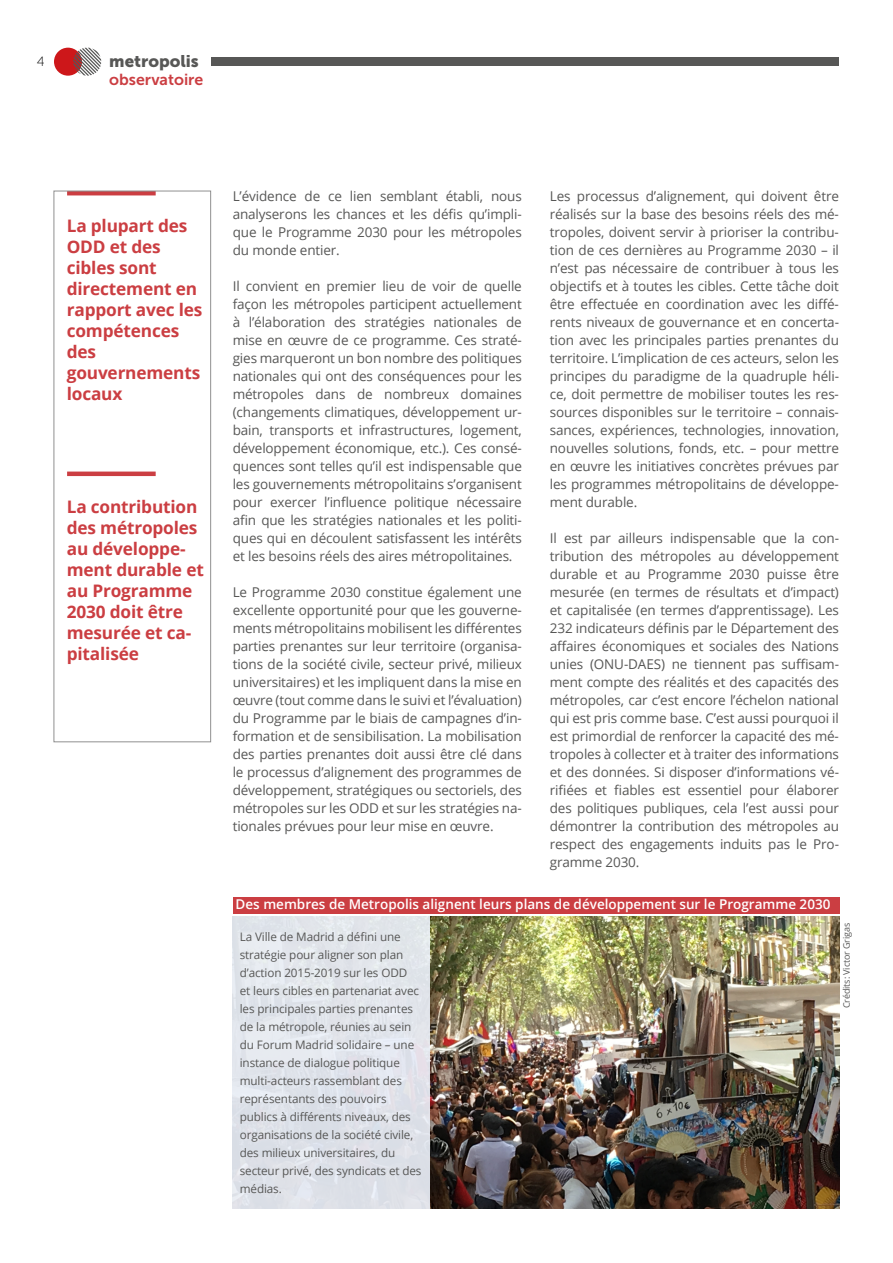
<style>
.page{position:relative;width:893px;height:1263px;background:#fff}
.page>*{position:absolute;margin:0;border:0;box-sizing:border-box;transform-origin:0 0}
.t1{font:700 17.25px/21px "Open Sans";letter-spacing:-.01em;color:#cb3e42}
.t2{font:16.8px "Museo Sans 900";color:#575756}
.t3{font:15.9px "Museo Sans 700";color:#cb3e42}
.t4{font:13.5px/18px "Open Sans";letter-spacing:-.01em;color:#575756;text-align:justify}
.t5{font:600 13.5px "Open Sans";color:#fff}
.t6{font:13.5px "Museo Sans 100";color:#000}
.t7{font:11.7px/18px "Open Sans";letter-spacing:-.01em;color:#575756}
.t8{font:9px "Open Sans";letter-spacing:-.01em;color:#575756}
</style>
<div class="page">
<hr style="left:67px;top:191px;width:89px;height:4px;background:#cb3e42">
<div style="left:54px;top:191px;width:157px;height:551px;border:1px solid #909090"></div>
<div style="left:54px;top:48px;width:28px;height:28px;background:#cd171a;border-radius:50%"></div>
<svg style="left:73px;top:48px;width:28px;height:28px"></svg>
<div style="left:211px;top:57px;width:628px;height:9px;background:#575756"></div>
<hr style="left:67px;top:472px;width:89px;height:4px;background:#cb3e42">
<img style="left:430px;top:916px;width:410px;height:293px">
<div style="left:233px;top:897px;width:607px;height:16px;background:#cb3e42"></div>
<div style="left:233px;top:916px;width:197px;height:293px;background:#e0e3ea"></div>
<p class="t6" style="left:37px;top:54px;width:9px">4</p>
<p class="t2" style="left:109px;top:51px;width:91px">metropolis</p>
<p class="t3" style="left:109px;top:70px;width:96px">observatoire</p>
<p class="t1" style="left:67px;top:215px;width:137px">La plupart des<br>ODD et des cibles sont directement en rapport avec les compétences des gouvernements locaux</p>
<p class="t1" style="left:67px;top:496px;width:139px">La contribution des métropoles au développe&shy;ment durable et au Programme<br>2030 doit être mesurée et ca&shy;pitalisée</p>
<p class="t4" style="left:233px;top:187px;width:291px">L’évidence de ce lien semblant établi, nous analyserons les chances et les défis qu’impli&shy;que le Programme 2030 pour les métropoles du monde entier.</p>
<p class="t4" style="left:233px;top:277px;width:291px">Il convient en premier lieu de voir de quelle façon les métropoles participent actuellement à l’élaboration des stratégies nationales de mise en œuvre de ce programme. Ces straté&shy;gies marqueront un bon nombre des politiques nationales qui ont des conséquences pour les métropoles dans de nombreux domaines (changements climatiques, développement ur&shy;bain, transports et infrastructures, logement, développement économique, etc.). Ces consé&shy;quences sont telles qu’il est indispensable que les gouvernements métropolitains s’organisent pour exercer l’influence politique nécessaire afin que les stratégies nationales et les politi&shy;ques qui en découlent satisfassent les intérêts et les besoins réels des aires métropolitaines.</p>
<p class="t4" style="left:233px;top:583px;width:291px">Le Programme 2030 constitue également une excellente opportunité pour que les gouverne&shy;ments métropolitains mobilisent les différentes parties prenantes sur leur territoire (organisa&shy;tions de la société civile, secteur privé, milieux universitaires) et les impliquent dans la mise en œuvre (tout comme dans le suivi et l’évaluation) du Programme par le biais de campagnes d’in&shy;formation et de sensibilisation. La mobilisation des parties prenantes doit aussi être clé dans le processus d’alignement des programmes de développement, stratégiques ou sectoriels, des métropoles sur les ODD et sur les stratégies na&shy;tionales prévues pour leur mise en œuvre.</p>
<p class="t4" style="left:550px;top:187px;width:291px">Les processus d’alignement, qui doivent être réalisés sur la base des besoins réels des mé&shy;tropoles, doivent servir à prioriser la contribu&shy;tion de ces dernières au Programme 2030 – il n’est pas nécessaire de contribuer à tous les objectifs et à toutes les cibles. Cette tâche doit être effectuée en coordination avec les diffé&shy;rents niveaux de gouvernance et en concerta&shy;tion avec les principales parties prenantes du territoire. L’implication de ces acteurs, selon les principes du paradigme de la quadruple héli&shy;ce, doit permettre de mobiliser toutes les res&shy;sources disponibles sur le territoire – connais&shy;sances, expériences, technologies, innovation, nouvelles solutions, fonds, etc. – pour mettre en œuvre les initiatives concrètes prévues par les programmes métropolitains de développe&shy;ment durable.</p>
<p class="t4" style="left:550px;top:529px;width:291px">Il est par ailleurs indispensable que la con&shy;tribution des métropoles au développement durable et au Programme 2030 puisse être mesurée (en termes de résultats et d’impact) et capitalisée (en termes d’apprentissage). Les 232 indicateurs définis par le Département des affaires économiques et sociales des Nations unies (ONU-DAES) ne tiennent pas suffisam&shy;ment compte des réalités et des capacités des métropoles, car c’est encore l’échelon national qui est pris comme base. C’est aussi pourquoi il est primordial de renforcer la capacité des mé&shy;tropoles à collecter et à traiter des informations et des données. Si disposer d’informations vé&shy;rifiées et fiables est essentiel pour élaborer des politiques publiques, cela l’est aussi pour démontrer la contribution des métropoles au respect des engagements induits pas le Pro&shy;gramme 2030.</p>
<p class="t5" style="left:236px;top:895px;width:596px">Des membres de Metropolis alignent leurs plans de développement sur le Programme 2030</p>
<p class="t7" style="left:240px;top:927px;width:183px">La Ville de Madrid a défini une stratégie pour aligner son plan d’action 2015-2019 sur les ODD<br>et leurs cibles en partenariat avec les principales parties prenantes de la métropole, réunies au sein du Forum Madrid solidaire – une instance de dialogue politique multi-acteurs rassemblant des représentants des pouvoirs publics à différents niveaux, des organisations de la société civile, des milieux universitaires, du secteur privé, des syndicats et des médias.</p>
<p class="t8" style="left:840px;top:1008px;width:87px;rotate:-90deg">Crédits: Victor Grigas</p>
</div>
